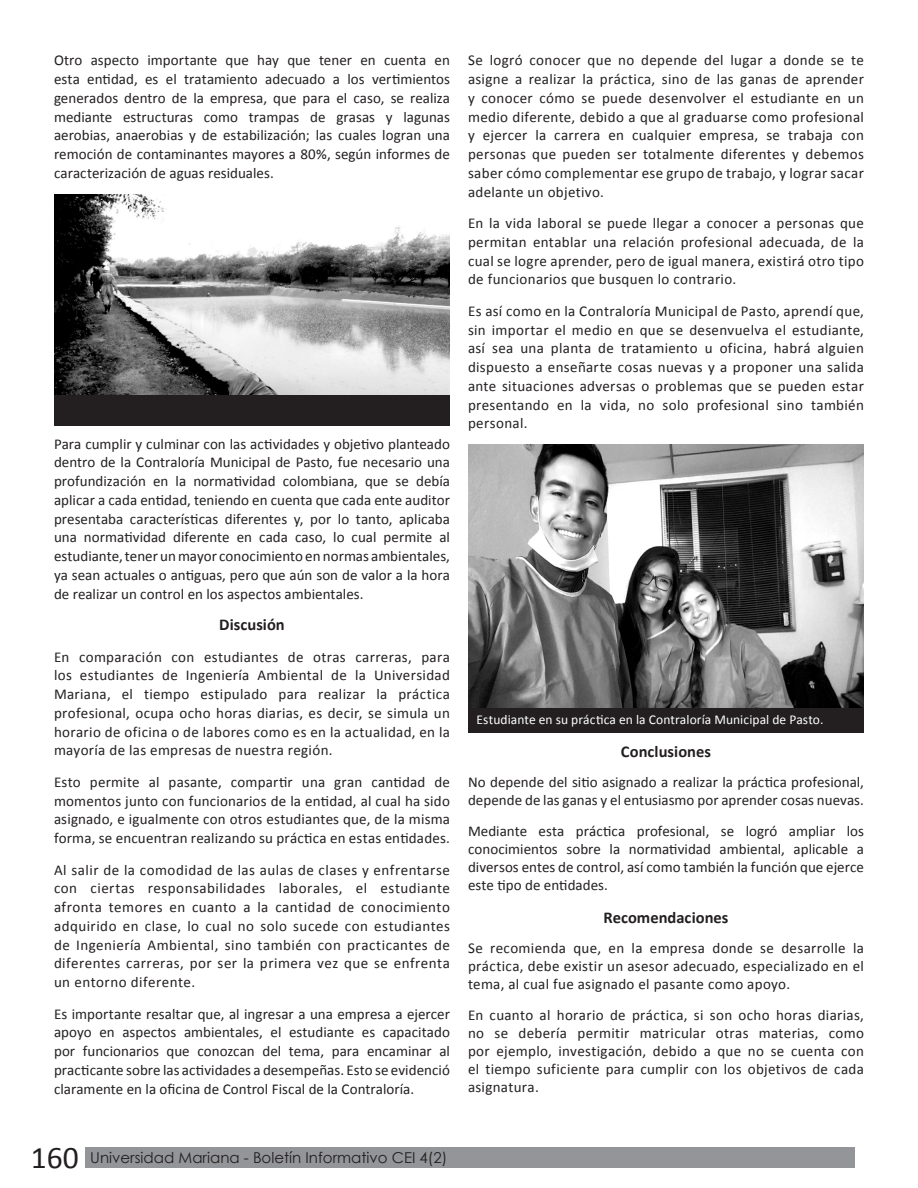
<style>
.page{position:relative;width:918px;height:1188px;background:#fff}
.page>*{position:absolute;margin:0;border:0;box-sizing:border-box;transform-origin:0 0}
.No_Spacing{font:700 16.5px "Calibri";letter-spacing:.005em;color:#231f20}
.No_Spacing-2{font:15px/18.8px "Calibri";letter-spacing:.015em;color:#231f20;text-align:justify}
.t1{font:15px "Century Gothic";color:#231f20}
.No_Spacing-3{font:13.5px "Calibri";letter-spacing:.005em;color:#fff}
.s1{font-family:"Calibri";font-size:31.5px}
</style>
<div class="page">
<div style="left:85px;top:1147px;width:769px;height:21px;background:#939598"></div>
<div style="left:468px;top:702px;width:396px;height:30px;background:#231f20"></div>
<img style="left:54px;top:194px;width:396px;height:201px">
<img style="left:468px;top:444px;width:396px;height:264px">
<div style="left:54px;top:395px;width:396px;height:31px;background:#231f20"></div>
<p class="No_Spacing-2" style="left:54px;top:51px;width:398px">Otro aspecto importante que hay que tener en cuenta en esta entidad, es el tratamiento adecuado a los vertimientos generados dentro de la empresa, que para el caso, se realiza mediante estructuras como trampas de grasas y lagunas aerobias, anaerobias y de estabilización; las cuales logran una remoción de contaminantes mayores a 80%, según informes de caracterización de aguas residuales.</p>
<p class="No_Spacing-2" style="left:54px;top:434px;width:398px">Para cumplir y culminar con las actividades y objetivo planteado dentro de la Contraloría Municipal de Pasto, fue necesario una profundización en la normatividad colombiana, que se debía aplicar a cada entidad, teniendo en cuenta que cada ente auditor presentaba características diferentes y, por lo tanto, aplicaba una normatividad diferente en cada caso, lo cual permite al estudiante, tener un mayor conocimiento en normas ambientales, ya sean actuales o antiguas, pero que aún son de valor a la hora de realizar un control en los aspectos ambientales.</p>
<p class="No_Spacing" style="left:219px;top:614px;width:67px">Discusión</p>
<p class="No_Spacing-2" style="left:54px;top:647px;width:397px">En comparación con estudiantes de otras carreras, para los estudiantes de Ingeniería Ambiental de la Universidad Mariana, el tiempo estipulado para realizar la práctica profesional, ocupa ocho horas diarias, es decir, se simula un horario de oficina o de labores como es en la actualidad, en la mayoría de las empresas de nuestra región.</p>
<p class="No_Spacing-2" style="left:54px;top:773px;width:398px">Esto permite al pasante, compartir una gran cantidad de momentos junto con funcionarios de la entidad, al cual ha sido asignado, e igualmente con otros estudiantes que, de la misma forma, se encuentran realizando su práctica en estas entidades.</p>
<p class="No_Spacing-2" style="left:54px;top:860px;width:398px">Al salir de la comodidad de las aulas de clases y enfrentarse con ciertas responsabilidades laborales, el estudiante afronta temores en cuanto a la cantidad de conocimiento adquirido en clase, lo cual no solo sucede con estudiantes de Ingeniería Ambiental, sino también con practicantes de diferentes carreras, por ser la primera vez que se enfrenta un entorno diferente.</p>
<p class="No_Spacing-2" style="left:54px;top:1004px;width:397px">Es importante resaltar que, al ingresar a una empresa a ejercer apoyo en aspectos ambientales, el estudiante es capacitado por funcionarios que conozcan del tema, para encaminar al practicante sobre las actividades a desempeñas. Esto se evidenció claramente en la oficina de Control Fiscal de la Contraloría.</p>
<p class="No_Spacing-2" style="left:468px;top:51px;width:398px">Se logró conocer que no depende del lugar a donde se te asigne a realizar la práctica, sino de las ganas de aprender y conocer cómo se puede desenvolver el estudiante en un medio diferente, debido a que al graduarse como profesional y ejercer la carrera en cualquier empresa, se trabaja con personas que pueden ser totalmente diferentes y debemos saber cómo complementar ese grupo de trabajo, y lograr sacar adelante un objetivo.</p>
<p class="No_Spacing-2" style="left:468px;top:214px;width:397px">En la vida laboral se puede llegar a conocer a personas que permitan entablar una relación profesional adecuada, de la cual se logre aprender, pero de igual manera, existirá otro tipo de funcionarios que busquen lo contrario.</p>
<p class="No_Spacing-2" style="left:468px;top:301px;width:397px">Es así como en la Contraloría Municipal de Pasto, aprendí que, sin importar el medio en que se desenvuelva el estudiante, así sea una planta de tratamiento u oficina, habrá alguien dispuesto a enseñarte cosas nuevas y a proponer una salida ante situaciones adversas o problemas que se pueden estar presentando en la vida, no solo profesional sino también personal.</p>
<p class="No_Spacing-3" style="left:477px;top:711px;width:348px">Estudiante en su práctica en la Contraloría Municipal de Pasto.</p>
<p class="No_Spacing" style="left:621px;top:741px;width:92px">Conclusiones</p>
<p class="No_Spacing-2" style="left:468px;top:773px;width:397px;line-height:18px">No depende del sitio asignado a realizar la práctica profesional, depende de las ganas y el entusiasmo por aprender cosas nuevas.</p>
<p class="No_Spacing-2" style="left:468px;top:822px;width:397px;line-height:18px">Mediante esta práctica profesional, se logró ampliar los conocimientos sobre la normatividad ambiental, aplicable a diversos entes de control, así como también la función que ejerce este tipo de entidades.</p>
<p class="No_Spacing" style="left:603px;top:907px;width:127px">Recomendaciones</p>
<p class="No_Spacing-2" style="left:468px;top:939px;width:397px;line-height:18px">Se recomienda que, en la empresa donde se desarrolle la práctica, debe existir un asesor adecuado, especializado en el tema, al cual fue asignado el pasante como apoyo.</p>
<p class="No_Spacing-2" style="left:468px;top:1006px;width:398px;line-height:18px">En cuanto al horario de práctica, si son ocho horas diarias, no se debería permitir matricular otras materias, como por ejemplo, investigación, debido a que no se cuenta con el tiempo suficiente para cumplir con los objetivos de cada asignatura.</p>
<p class="t1" style="left:31px;top:1147px;width:418px"><span class="s1">160</span> Universidad Mariana - Boletín Informativo CEI 4(2)</p>
</div>
